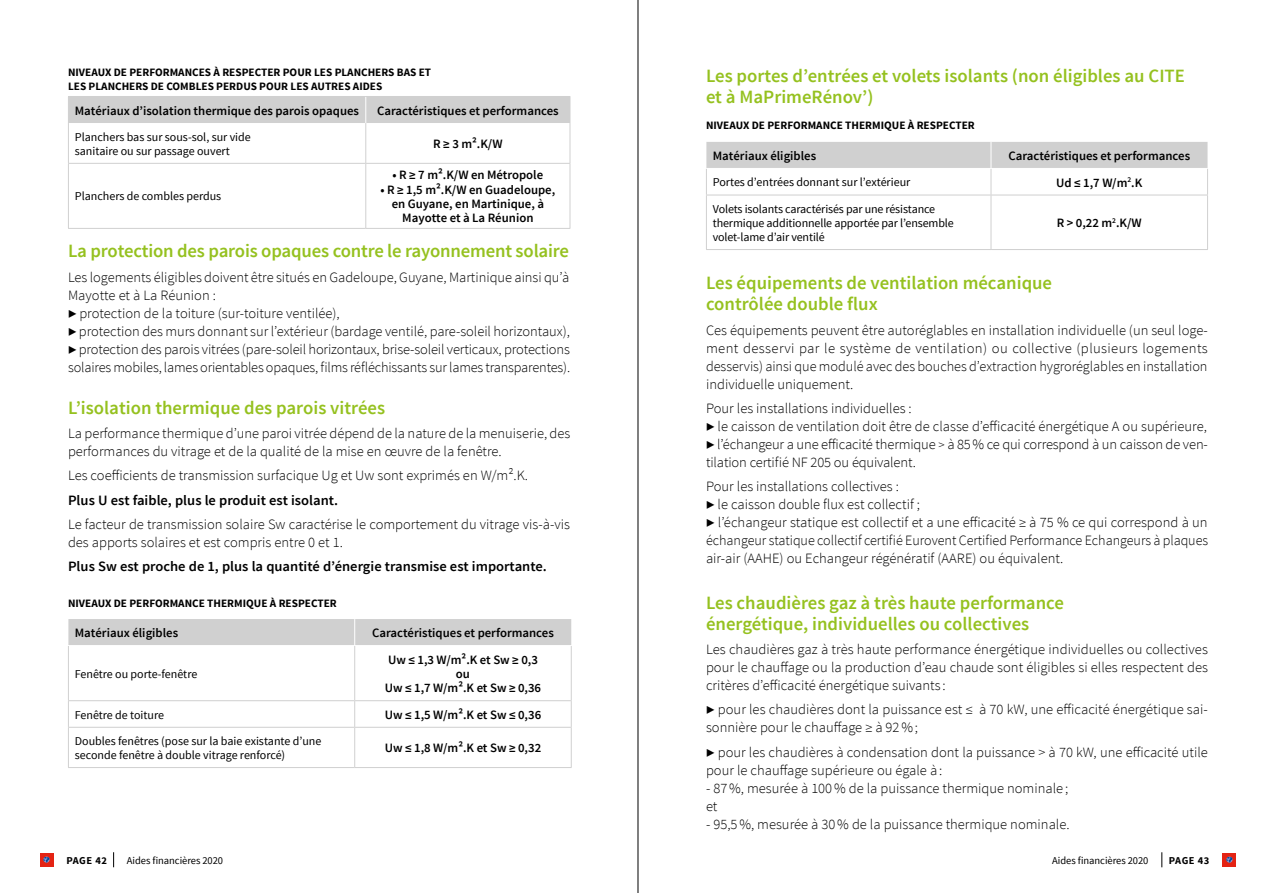
<style>
.page{position:relative;width:1276px;height:893px;background:#fff}
.page>*{position:absolute;margin:0;border:0;box-sizing:border-box;transform-origin:0 0}
.t1{font:600 18.75px/21px "Source Sans Pro";color:#95c11f}
.t2{font:300 14.25px/18px "Source Sans Pro";color:#000}
.t3{font:600 14.25px "Source Sans Pro";color:#000}
.t4{font:600 12.75px/14.2px "Source Sans Pro";color:#000;text-align:center}
.t5{font:12px/14.2px "Source Sans Pro";color:#000}
.t6{font:700 11.25px/13.5px "Source Sans Pro";color:#000}
.t7{font:10.5px "Source Sans Pro";letter-spacing:-.005em;color:#000}
.t8{font:700 10.5px "Source Sans Pro";letter-spacing:.045em;color:#000}
.s1{font-weight:600}
.s2{font-size:12.75px}
</style>
<div class="page">
<svg style="left:113px;top:852px;width:1px;height:15px"></svg>
<div style="left:40px;top:853px;width:13px;height:13px;background:#e42313"></div>
<svg style="left:43px;top:856px;width:7px;height:7px"></svg>
<div style="left:1222px;top:853px;width:14px;height:13px;background:#e42313"></div>
<svg style="left:1226px;top:857px;width:6px;height:6px"></svg>
<svg style="left:1161px;top:852px;width:1px;height:15px"></svg>
<hr style="left:68px;top:123px;width:1px;height:40px;background:#d0d0d0">
<hr style="left:569px;top:123px;width:1px;height:40px;background:#d0d0d0">
<hr style="left:68px;top:164px;width:1px;height:64px;background:#d0d0d0">
<hr style="left:569px;top:164px;width:1px;height:64px;background:#d0d0d0">
<div style="left:68px;top:96px;width:502px;height:27px;background:#d0d0d0"></div>
<hr style="left:365px;top:123px;width:1px;height:40px;background:#d0d0d0">
<hr style="left:365px;top:164px;width:1px;height:64px;background:#d0d0d0">
<hr style="left:68px;top:163px;width:298px;height:1px;background:#d0d0d0">
<hr style="left:68px;top:228px;width:298px;height:1px;background:#d0d0d0">
<hr style="left:366px;top:163px;width:204px;height:1px;background:#d0d0d0">
<hr style="left:366px;top:228px;width:204px;height:1px;background:#d0d0d0">
<svg style="left:69px;top:646px;width:502px;height:121px"></svg>
<div style="left:68px;top:619px;width:503px;height:26px;background:#d0d0d0"></div>
<hr style="left:68px;top:646px;width:1px;height:54px;background:#d0d0d0">
<hr style="left:571px;top:646px;width:1px;height:54px;background:#d0d0d0">
<svg style="left:68px;top:701px;width:1px;height:26px"></svg>
<svg style="left:571px;top:701px;width:1px;height:26px"></svg>
<hr style="left:68px;top:728px;width:1px;height:39px;background:#d0d0d0">
<hr style="left:571px;top:728px;width:1px;height:39px;background:#d0d0d0">
<hr style="left:354px;top:646px;width:1px;height:54px;background:#d0d0d0">
<svg style="left:354px;top:701px;width:1px;height:26px"></svg>
<hr style="left:354px;top:728px;width:1px;height:39px;background:#d0d0d0">
<hr style="left:68px;top:700px;width:287px;height:1px;background:#d0d0d0">
<hr style="left:68px;top:727px;width:287px;height:1px;background:#d0d0d0">
<hr style="left:68px;top:767px;width:287px;height:1px;background:#d0d0d0">
<hr style="left:355px;top:700px;width:216px;height:1px;background:#d0d0d0">
<hr style="left:355px;top:727px;width:216px;height:1px;background:#d0d0d0">
<hr style="left:355px;top:767px;width:216px;height:1px;background:#d0d0d0">
<svg style="left:706px;top:142px;width:502px;height:107px"></svg>
<hr style="left:990px;top:195px;width:1px;height:54px;background:#d0d0d0">
<hr style="left:706px;top:195px;width:285px;height:1px;background:#d0d0d0">
<hr style="left:706px;top:249px;width:285px;height:1px;background:#d0d0d0">
<hr style="left:991px;top:195px;width:217px;height:1px;background:#d0d0d0">
<hr style="left:991px;top:249px;width:217px;height:1px;background:#d0d0d0">
<hr style="left:638px;top:0;width:1px;height:893px;background:#000">
<p class="t6" style="left:68px;top:66px;width:364px">NIVEAUX DE PERFORMANCES À RESPECTER POUR LES PLANCHERS BAS ET<br>LES PLANCHERS DE COMBLES PERDUS POUR LES AUTRES AIDES</p>
<p class="t4" style="left:75px;top:104px;width:286px">Matériaux d’isolation thermique des parois opaques</p>
<p class="t4" style="left:377px;top:104px;width:183px">Caractéristiques et performances</p>
<p class="t5" style="left:75px;top:130px;width:178px">Planchers bas sur sous-sol, sur vide sanitaire ou sur passage ouvert</p>
<p class="t4" style="left:433px;top:137px;width:71px">R 3 m².K/W</p>
<p class="t5" style="left:75px;top:189px;width:148px">Planchers de combles perdus</p>
<p class="t4" style="left:392px;top:168px;width:152px">• R 7 m².K/W en Métropole</p>
<p class="t4" style="left:380px;top:182px;width:176px">• R 1,5 m².K/W en Guadeloupe, en Guyane, en Martinique, à<br>Mayotte et à La Réunion</p>
<h1 class="t1" style="left:68px;top:241px;width:502px">La protection des parois opaques contre le rayonnement solaire</h1>
<p class="t2" style="left:68px;top:268px;width:504px">Les logements éligibles doivent être situés en Gadeloupe, Guyane, Martinique ainsi qu’à Mayotte et à La Réunion :<br><span class="s1">▶</span> protection de la toiture (sur-toiture ventilée),<br><span class="s1">▶</span> protection des murs donnant sur l’extérieur (bardage ventilé, pare-soleil horizontaux), <span class="s1">▶</span> protection des parois vitrées (pare-soleil horizontaux, brise-soleil verticaux, protections solaires mobiles, lames orientables opaques, films réfléchissants sur lames transparentes).</p>
<h1 class="t1" style="left:68px;top:397px;width:319px">L’isolation thermique des parois vitrées</h1>
<p class="t2" style="left:68px;top:424px;width:504px">La performance thermique d’une paroi vitrée dépend de la nature de la menuiserie, des performances du vitrage et de la qualité de la mise en œuvre de la fenêtre.</p>
<p class="t2" style="left:68px;top:467px;width:461px">Les coefficients de transmission surfacique Ug et Uw sont exprimés en W/m².K.</p>
<p class="t3" style="left:68px;top:491px;width:272px">Plus U est faible, plus le produit est isolant.</p>
<p class="t2" style="left:68px;top:515px;width:503px">Le facteur de transmission solaire Sw caractérise le comportement du vitrage vis-à-vis des apports solaires et est compris entre 0 et 1.</p>
<p class="t3" style="left:68px;top:558px;width:480px">Plus Sw est proche de 1, plus la quantité d’énergie transmise est importante.</p>
<p class="t6" style="left:68px;top:596px;width:270px">NIVEAUX DE PERFORMANCE THERMIQUE À RESPECTER</p>
<p class="t4" style="left:75px;top:626px;width:105px">Matériaux éligibles</p>
<p class="t4" style="left:372px;top:626px;width:183px">Caractéristiques et performances</p>
<p class="t5" style="left:75px;top:667px;width:124px">Fenêtre ou porte-fenêtre</p>
<p class="t4" style="left:385px;top:653px;width:158px">Uw ≤ 1,3 W/m².K et Sw ≥ 0,3 ou<br>Uw ≤ 1,7 W/m².K et Sw ≥ 0,36</p>
<p class="t5" style="left:75px;top:708px;width:91px">Fenêtre de toiture</p>
<p class="t4" style="left:385px;top:708px;width:158px">Uw ≤ 1,5 W/m².K et Sw ≤ 0,36</p>
<p class="t5" style="left:75px;top:734px;width:248px">Doubles fenêtres (pose sur la baie existante d’une seconde fenêtre à double vitrage renforcé)</p>
<p class="t4" style="left:385px;top:741px;width:158px">Uw ≤ 1,8 W/m².K et Sw ≥ 0,32</p>
<h1 class="t1" style="left:706px;top:66px;width:480px">Les portes d’entrées et volets isolants (non éligibles au CITE et à MaPrimeRénov’)</h1>
<p class="t6" style="left:706px;top:119px;width:270px">NIVEAUX DE PERFORMANCE THERMIQUE À RESPECTER</p>
<p class="t4" style="left:713px;top:149px;width:105px">Matériaux éligibles</p>
<p class="t4" style="left:1008px;top:149px;width:183px">Caractéristiques et performances</p>
<p class="t5" style="left:713px;top:175px;width:199px">Portes d’entrées donnant sur l’extérieur</p>
<p class="t4" style="left:1056px;top:175px;width:88px">Ud ≤ 1,7 W/m<sup>2</sup>.K</p>
<p class="t5" style="left:713px;top:202px;width:242px">Volets isolants caractérisés par une résistance thermique additionnelle apportée par l’ensemble volet-lame d’air ventilé</p>
<p class="t4" style="left:1056px;top:216px;width:87px">R &gt; 0,22 m<sup>2</sup>.K/W</p>
<h1 class="t1" style="left:706px;top:273px;width:347px">Les équipements de ventilation mécanique contrôlée double flux</h1>
<p class="t2" style="left:706px;top:321px;width:503px;text-align:justify">Ces équipements peuvent être autoréglables en installation individuelle (un seul loge&shy;ment desservi par le système de ventilation) ou collective (plusieurs logements desservis) ainsi que modulé avec des bouches d’extraction hygroréglables en installation individuelle uniquement.</p>
<p class="t2" style="left:706px;top:399px;width:503px">Pour les installations individuelles :<br><span class="s1">▶</span> le caisson de ventilation doit être de classe d’efficacité énergétique A ou supérieure, <span class="s1">▶</span> l’échangeur a une efficacité thermique <span class="s2">&gt;</span> à 85% ce qui correspond à un caisson de ven&shy;tilation certifié NF 205 ou équivalent.</p>
<p class="t2" style="left:706px;top:478px;width:503px">Pour les installations collectives :<br><span class="s1">▶</span> le caisson double flux est collectif ;<br><span class="s1">▶</span> l’échangeur statique est collectif et a une efficacité ≥ à 75 % ce qui correspond à un échangeur statique collectif certifié Eurovent Certified Performance Echangeurs à plaques air-air (AAHE) ou Echangeur régénératif (AARE) ou équivalent.</p>
<h1 class="t1" style="left:706px;top:592px;width:359px">Les chaudières gaz à très haute performance énergétique, individuelles ou collectives</h1>
<p class="t2" style="left:706px;top:640px;width:503px;text-align:justify">Les chaudières gaz à très haute performance énergétique individuelles ou collectives pour le chauffage ou la production d’eau chaude sont éligibles si elles respectent des critères d’efficacité énergétique suivants :</p>
<p class="t2" style="left:706px;top:701px;width:503px"><span class="s1">▶</span> pour les chaudières dont la puissance est ≤ à 70 kW, une efficacité énergétique sai&shy;sonnière pour le chauffage ≥ à 92%;</p>
<p class="t2" style="left:706px;top:743px;width:503px"><span class="s1">▶</span> pour les chaudières à condensation dont la puissance &gt; à 70 kW, une efficacité utile pour le chauffage supérieure ou égale à:</p>
<p class="t2" style="left:706px;top:779px;width:364px">- 87%, mesurée à 100% de la puissance thermique nominale ; et</p>
<p class="t2" style="left:706px;top:815px;width:365px">- 95,5%, mesurée à 30% de la puissance thermique nominale.</p>
<p class="t8" style="left:66px;top:853px;width:42px">PAGE 42</p>
<p class="t7" style="left:127px;top:854px;width:98px">Aides financières 2020</p>
<p class="t7" style="left:1052px;top:854px;width:98px">Aides financières 2020</p>
<p class="t8" style="left:1169px;top:853px;width:42px">PAGE 43</p>
</div>
